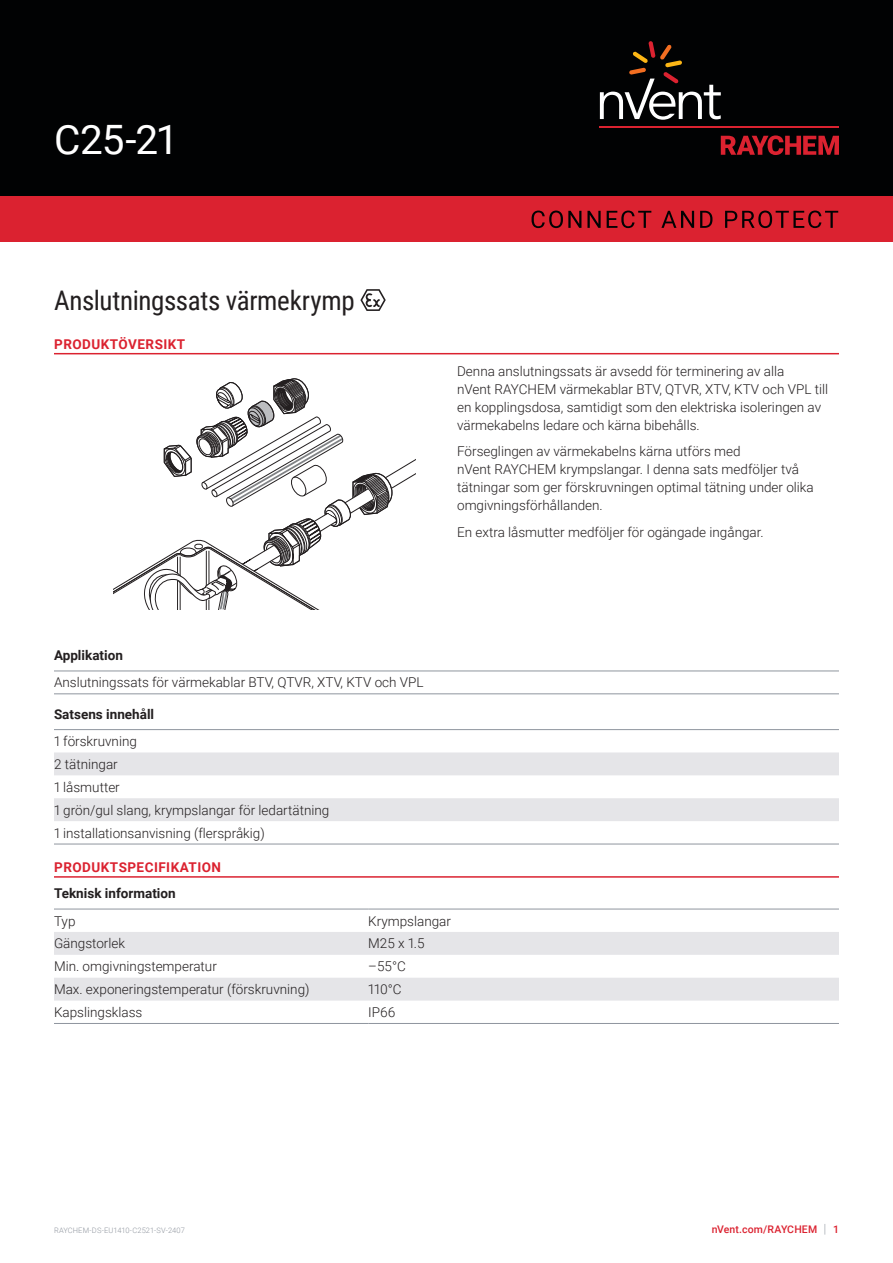
<style>
.page{position:relative;width:893px;height:1263px;background:#fff}
.page>*{position:absolute;margin:0;border:0;box-sizing:border-box;transform-origin:0 0}
.Title_Product_Name{font:40.5px "Roboto";color:#fff}
.Product_Description{font:27px "Roboto Condensed";letter-spacing:-.015em;color:#231f20}
.Bodytext_1{font:300 13.5px/18px "Roboto";color:#231f20}
.Table_Text{font:300 13.5px "Roboto";color:#231f20}
.Bodytext_2{font:300 13.5px "Roboto";color:#231f20}
.Subhead_L-2{font:700 13.5px "Roboto";color:#231f20}
.Subhead{font:700 13.5px "Roboto";letter-spacing:.035em;color:#db2230}
.t1{font:500 10.5px "Roboto";letter-spacing:.015em;color:#db2230}
.t2{font:300 7.5px "Roboto";letter-spacing:.005em;color:#8f959e}
.s1{font-weight:300;font-size:12.6px;color:#8f959e}
</style>
<div class="page">
<div style="left:0;top:0;width:893px;height:196px;background:#010203"></div>
<div style="left:0;top:196px;width:893px;height:45px;background:#db2230"></div>
<svg style="left:532px;top:211px;width:306px;height:17px"></svg>
<svg style="left:721px;top:135px;width:118px;height:20px"></svg>
<hr style="left:600px;top:127px;width:239px;height:1px;background:#db2230">
<svg style="left:600px;top:41px;width:121px;height:79px"></svg>
<hr style="left:54px;top:353px;width:785px;height:1px;background:#db2230">
<svg style="left:360px;top:289px;width:26px;height:22px"></svg>
<hr style="left:54px;top:876px;width:785px;height:2px;background:#db2230">
<hr style="left:54px;top:693px;width:785px;height:1px;background:#8f959e">
<hr style="left:54px;top:671px;width:785px;height:1px;background:#8f959e">
<svg style="left:54px;top:752px;width:785px;height:69px;fill:#e5e5e8"></svg>
<hr style="left:54px;top:729px;width:785px;height:1px;background:#8f959e">
<hr style="left:54px;top:844px;width:785px;height:1px;background:#8f959e">
<svg style="left:54px;top:932px;width:785px;height:68px;fill:#e5e5e8"></svg>
<hr style="left:54px;top:1023px;width:314px;height:1px;background:#8f959e">
<hr style="left:368px;top:1023px;width:471px;height:1px;background:#8f959e">
<hr style="left:54px;top:909px;width:314px;height:1px;background:#8f959e">
<hr style="left:368px;top:909px;width:471px;height:1px;background:#8f959e">
<svg style="left:114px;top:378px;width:302px;height:231px"></svg>
<p class="Title_Product_Name" style="left:54px;top:111px;width:123px">C25-21</p>
<p class="Product_Description" style="left:54px;top:281px;width:302px">Anslutningssats värmekrymp</p>
<p class="Subhead" style="left:54px;top:334px;width:133px">PRODUKTÖVERSIKT</p>
<p class="Bodytext_1" style="left:457px;top:361px;width:373px">Denna anslutningssats är avsedd för terminering av alla<br>nVent RAYCHEM värmekablar BTV, QTVR, XTV, KTV och VPL till en kopplingsdosa, samtidigt som den elektriska isoleringen av värmekabelns ledare och kärna bibehålls.</p>
<p class="Bodytext_1" style="left:457px;top:442px;width:358px">Förseglingen av värmekabelns kärna utförs med<br>nVent RAYCHEM krympslangar. I denna sats medföljer två tätningar som ger förskruvningen optimal tätning under olika omgivningsförhållanden.</p>
<p class="Bodytext_1" style="left:457px;top:522px;width:308px">En extra låsmutter medföljer för ogängade ingångar.</p>
<p class="Subhead_L-2" style="left:54px;top:646px;width:70px">Applikation</p>
<p class="Table_Text" style="left:54px;top:673px;width:371px">Anslutningssats för värmekablar BTV, QTVR, XTV, KTV och VPL</p>
<p class="Subhead_L-2" style="left:54px;top:705px;width:102px">Satsens innehåll</p>
<p class="Bodytext_2" style="left:54px;top:732px;width:84px">1 förskruvning</p>
<p class="Bodytext_2" style="left:54px;top:755px;width:65px">2 tätningar</p>
<p class="Bodytext_2" style="left:54px;top:778px;width:67px">1 låsmutter</p>
<p class="Bodytext_2" style="left:54px;top:800px;width:277px">1 grön/gul slang, krympslangar för ledartätning</p>
<p class="Table_Text" style="left:54px;top:823px;width:212px">1 installationsanvisning (flerspråkig)</p>
<p class="Subhead" style="left:54px;top:858px;width:168px">PRODUKTSPECIFIKATION</p>
<p class="Subhead_L-2" style="left:54px;top:884px;width:123px">Teknisk information</p>
<p class="Table_Text" style="left:54px;top:911px;width:23px">Typ</p>
<p class="Table_Text" style="left:368px;top:911px;width:84px">Krympslangar</p>
<p class="Table_Text" style="left:54px;top:934px;width:73px">Gängstorlek</p>
<p class="Table_Text" style="left:368px;top:934px;width:58px">M25 x 1.5</p>
<p class="Table_Text" style="left:54px;top:957px;width:164px">Min. omgivningstemperatur</p>
<p class="Table_Text" style="left:368px;top:957px;width:39px">–55°C</p>
<p class="Table_Text" style="left:54px;top:980px;width:257px">Max. exponeringstemperatur (förskruvning)</p>
<p class="Table_Text" style="left:368px;top:980px;width:35px">110°C</p>
<p class="Table_Text" style="left:54px;top:1003px;width:90px">Kapslingsklass</p>
<p class="Table_Text" style="left:368px;top:1003px;width:29px">IP66</p>
<p class="t2" style="left:54px;top:1225px;width:132px">RAYCHEM-DS-EU1410-C2521-SV-2407</p>
<p class="t1" style="left:712px;top:1222px;width:129px">nVent.com/RAYCHEM <span class="s1">|</span> 1</p>
</div>
